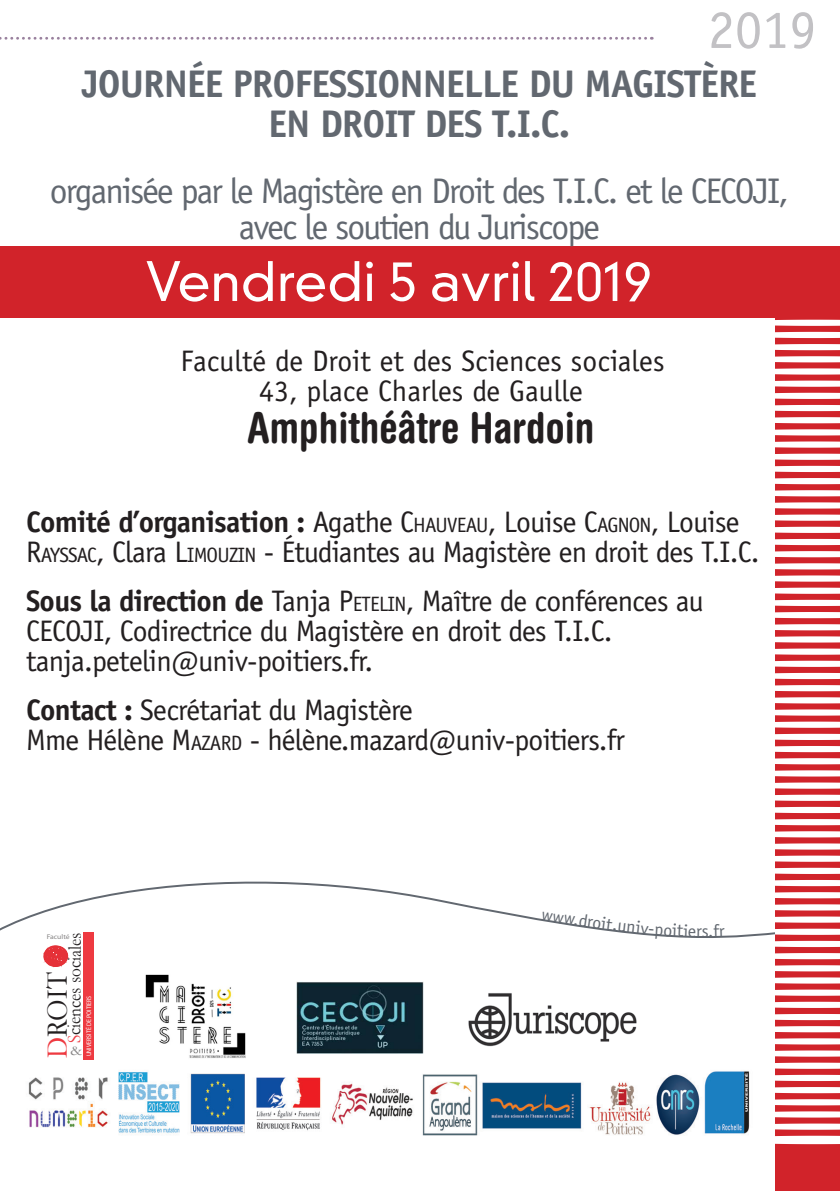
<style>
.page{position:relative;width:840px;height:1191px;background:#fff}
.page>*{position:absolute;margin:0;border:0;box-sizing:border-box;transform-origin:0 0}
.t1{font:54.4px "Officina Sans Std";color:#c2c1c4}
.t2{font:300 52.4px "DIN Neuzeit Grotesk Std";color:#fff}
.t3{font:700 condensed 42.6px "Helvetica Rounded LT Std";color:#231f20}
.t4{font:700 38.6px/39.6px "Officina Sans Std";letter-spacing:-.025em;color:#626870;text-align:center}
.t5{font:35.6px/35.6px "Officina Sans Std";letter-spacing:-.05em;color:#626870;text-align:center}
.t6{font:30.4px "Garamond";color:#231f20;scale:.9 1}
.t7{font:29.6px/29.6px "Officina Sans Std";letter-spacing:-.025em;color:#231f20}
.t8{font:29.6px "Officina Sans Std";color:#231f20}
.t9{font:19px "Garamond";letter-spacing:-.005em;color:#231f20;scale:.9 1}
.t10{font:17.8px "Officina Sans Std";color:#626870}
.t11{font:14.4px "Garamond";color:rgb(35 31 32/.55);scale:1.11 1}
.t12{font:7px "Californian FB";color:rgb(35 31 32/.55);scale:1.11 1}
.t13{font:6.6px "Californian FB";color:#fff;scale:.9 1}
.s1{font-weight:700}
.s2{font-style:inherit}
.s3{font-size:20.8px}
.s4{color:#ee3a41}
</style>
<div class="page">
<svg style="left:0;top:881px;width:774px;height:255px"></svg>
<svg style="left:774px;top:317px;width:65px;height:874px"></svg>
<svg style="left:798px;top:317px;width:32px;height:874px"></svg>
<div style="left:0;top:246px;width:839px;height:71px;background:#d1232a"></div>
<svg style="left:44px;top:945px;width:24px;height:32px"></svg>
<div style="left:45px;top:946px;width:22px;height:19px;border:1px solid #e53138;border-radius:50%"></div>
<div style="left:83px;top:931px;width:11px;height:128px;background:#ee3a41"></div>
<svg style="left:0;top:37px;width:645px;height:3px"></svg>
<img style="left:143px;top:973px;width:104px;height:86px">
<img style="left:296px;top:981px;width:127px;height:72px">
<img style="left:18px;top:1062px;width:752px;height:73px">
<img style="left:465px;top:989px;width:174px;height:60px">
<svg style="left:541px;top:911px;width:35px;height:14px"></svg>
<svg style="left:605px;top:918px;width:96px;height:21px"></svg>
<svg style="left:713px;top:924px;width:11px;height:13px"></svg>
<p class="t1" style="left:707px;top:-2px;width:110px">2019</p>
<p class="t4" style="left:82px;top:64px;width:676px">JOURNÉE PROFESSIONNELLE DU MAGISTÈRE<br>EN DROIT DES T.I.C.</p>
<p class="t5" style="left:50px;top:173px;width:740px">organisée par le Magistère en Droit des T.I.C. et le CECOJI, avec le soutien du Juriscope</p>
<p class="t2" style="left:145px;top:250px;width:507px">Vendredi 5 avril 2019</p>
<p class="t8" style="left:180px;top:344px;width:485px">Faculté de Droit et des Sciences sociales</p>
<p class="t8" style="left:259px;top:373px;width:325px">43, place Charles de Gaulle</p>
<p class="t3" style="left:247px;top:402px;width:348px">Amphithéâtre Hardoin</p>
<p class="t7" style="left:26px;top:507px;width:734px"><span class="s1">Comité d’organisation</span> <span class="s1">:</span> Agathe <span class="s2">C</span><span class="s3">HAUVEAU</span>, Louise <span class="s2">C</span><span class="s3">AGNON</span>, Louise<br><span class="s2">R</span><span class="s3">AYSSAC</span>, Clara <span class="s2">L</span><span class="s3">IMOUZIN</span> - Étudiantes au Magistère en droit des T.I.C.</p>
<p class="t7" style="left:26px;top:586px;width:678px"><span class="s1">Sous la direction de</span> Tanja <span class="s2">P</span><span class="s3">ETELIN</span>, Maître de conférences au<br>CECOJI, Codirectrice du Magistère en droit des T.I.C. tanja.petelin@univ-poitiers.fr.</p>
<p class="t7" style="left:26px;top:695px;width:388px"><span class="s1">Contact :</span> Secrétariat du Magistère</p>
<p class="t7" style="left:26px;top:725px;width:600px">Mme Hélène <span class="s2">M</span><span class="s3">AZARD</span> - hélène.mazard@univ-poitiers.fr</p>
<p class="t9" style="left:63px;top:1043px;width:125px;rotate:-90deg"><span class="s4">S</span>ciences sociales</p>
<p class="t12" style="left:47px;top:932px;width:22px">Faculté</p>
<p class="t6" style="left:39px;top:1058px;width:97px;rotate:-90deg"><span class="s4">D</span>ROIT</p>
<p class="t13" style="left:85px;top:1056px;width:69px;rotate:-90deg">UNIVERSITÉ DE POITIERS</p>
<p class="t11" style="left:71px;top:1042px;width:12px">&amp;</p>
<p class="t10" style="left:580px;top:909px;width:29px;rotate:8deg">droi</p>
<p class="t10" style="left:701px;top:920px;width:14px">s.</p>
</div>
